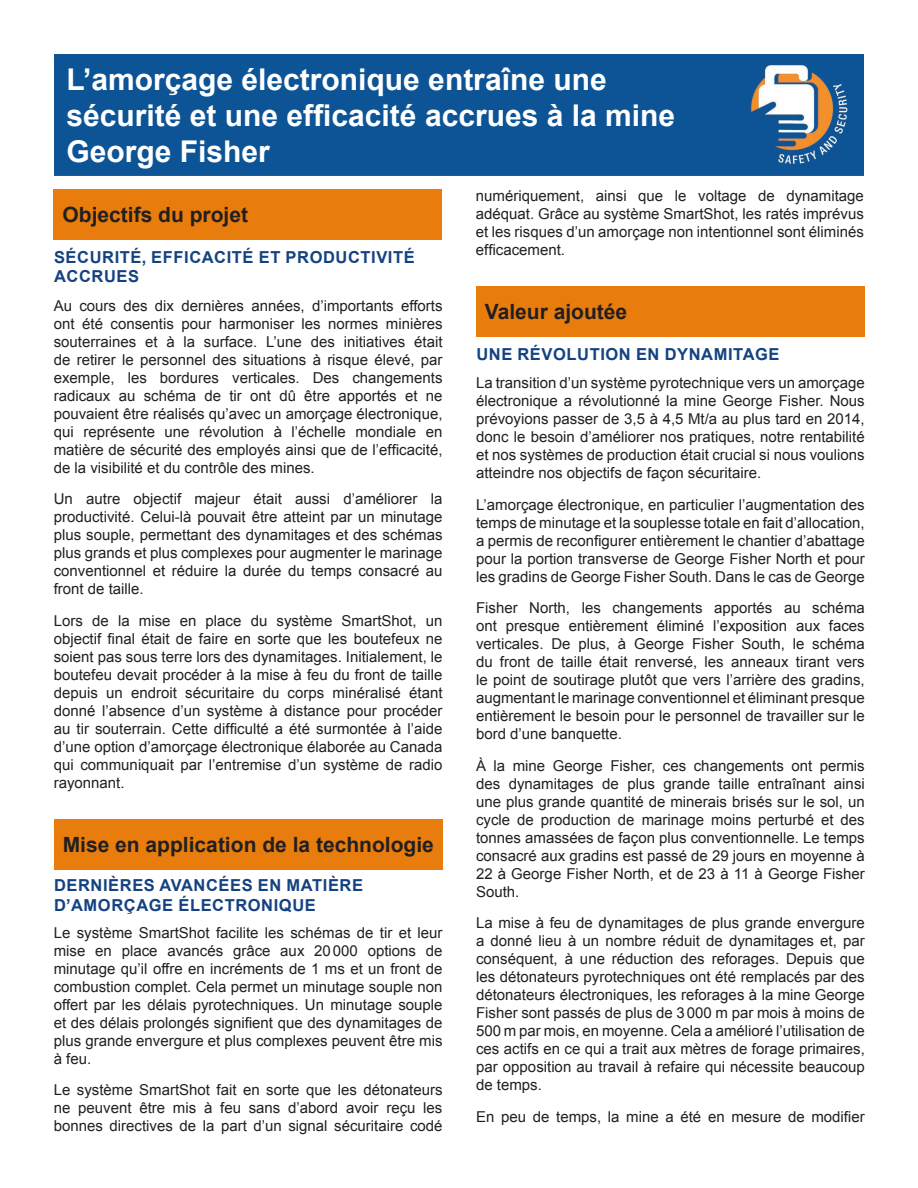
<style>
.page{position:relative;width:918px;height:1188px;background:#fff}
.page>*{position:absolute;margin:0;border:0;box-sizing:border-box;transform-origin:0 0}
.t1{font:700 30px/36px "Arial";color:#fff}
.t2{font:700 21px "Arial";color:#231f20}
.blue_heading{font:700 16.5px/19.5px "Arial";letter-spacing:.035em;color:#144281}
.t3{font:15px/18px "Arial";color:#231f20;text-align:justify}
</style>
<div class="page">
<div style="left:54px;top:54px;width:810px;height:121px;background:#0d5496"></div>
<div style="left:476px;top:286px;width:389px;height:50px;background:#e87d0d"></div>
<div style="left:54px;top:190px;width:388px;height:50px;background:#e87d0d"></div>
<div style="left:54px;top:819px;width:389px;height:51px;background:#e87d0d"></div>
<p class="t1" style="left:67px;top:61px;width:610px">L’amorçage électronique entraîne une sécurité et une efficacité accrues à la mine<br>George Fisher</p>
<p class="t2" style="left:63px;top:200px;width:187px">Objectifs du projet</p>
<p class="blue_heading" style="left:54px;top:248px;width:362px">SÉCURITÉ, EFFICACITÉ ET PRODUCTIVITÉ<br>ACCRUES</p>
<p class="t3" style="left:54px;top:297px;width:390px">Au cours des dix dernières années, d’importants efforts ont été consentis pour harmoniser les normes minières souterraines et à la surface. L’une des initiatives était de retirer le personnel des situations à risque élevé, par exemple, les bordures verticales. Des changements radicaux au schéma de tir ont dû être apportés et ne pouvaient être réalisés qu’avec un amorçage électronique, qui représente une révolution à l’échelle mondiale en matière de sécurité des employés ainsi que de l’efficacité, de la visibilité et du contrôle des mines.</p>
<p class="t3" style="left:54px;top:490px;width:390px">Un autre objectif majeur était aussi d’améliorer la productivité. Celui-là pouvait être atteint par un minutage plus souple, permettant des dynamitages et des schémas plus grands et plus complexes pour augmenter le marinage conventionnel et réduire la durée du temps consacré au front de taille.</p>
<p class="t3" style="left:54px;top:612px;width:390px">Lors de la mise en place du système SmartShot, un objectif final était de faire en sorte que les boutefeux ne soient pas sous terre lors des dynamitages. Initialement, le boutefeu devait procéder à la mise à feu du front de taille depuis un endroit sécuritaire du corps minéralisé étant donné l’absence d’un système à distance pour procéder au tir souterrain. Cette difficulté a été surmontée à l’aide d’une option d’amorçage électronique élaborée au Canada qui communiquait par l’entremise d’un système de radio rayonnant.</p>
<p class="t3" style="left:476px;top:186px;width:390px">numériquement, ainsi que le voltage de dynamitage adéquat. Grâce au système SmartShot, les ratés imprévus et les risques d’un amorçage non intentionnel sont éliminés efficacement.</p>
<p class="t2" style="left:485px;top:297px;width:144px">Valeur ajoutée</p>
<p class="blue_heading" style="left:476px;top:344px;width:305px">UNE RÉVOLUTION EN DYNAMITAGE</p>
<p class="t3" style="left:476px;top:374px;width:390px">La transition d’un système pyrotechnique vers un amorçage électronique a révolutionné la mine George Fisher. Nous prévoyions passer de 3,5 à 4,5 Mt/a au plus tard en 2014, donc le besoin d’améliorer nos pratiques, notre rentabilité et nos systèmes de production était crucial si nous voulions atteindre nos objectifs de façon sécuritaire.</p>
<p class="t3" style="left:476px;top:495px;width:390px">L’amorçage électronique, en particulier l’augmentation des temps de minutage et la souplesse totale en fait d’allocation, a permis de reconfigurer entièrement le chantier d’abattage pour la portion transverse de George Fisher North et pour les gradins de George Fisher South. Dans le cas de George</p>
<p class="t3" style="left:476px;top:599px;width:390px">Fisher North, les changements apportés au schéma ont presque entièrement éliminé l’exposition aux faces verticales. De plus, à George Fisher South, le schéma du front de taille était renversé, les anneaux tirant vers le point de soutirage plutôt que vers l’arrière des gradins, augmentant le marinage conventionnel et éliminant presque entièrement le besoin pour le personnel de travailler sur le bord d’une banquette.</p>
<p class="t3" style="left:476px;top:756px;width:390px">À la mine George Fisher, ces changements ont permis des dynamitages de plus grande taille entraînant ainsi une plus grande quantité de minerais brisés sur le sol, un cycle de production de marinage moins perturbé et des tonnes amassées de façon plus conventionnelle. Le temps consacré aux gradins est passé de 29 jours en moyenne à 22 à George Fisher North, et de 23 à 11 à George Fisher South.</p>
<p class="t3" style="left:476px;top:914px;width:390px">La mise à feu de dynamitages de plus grande envergure a donné lieu à un nombre réduit de dynamitages et, par conséquent, à une réduction des reforages. Depuis que les détonateurs pyrotechniques ont été remplacés par des détonateurs électroniques, les reforages à la mine George Fisher sont passés de plus de 3000 m par mois à moins de 500 m par mois, en moyenne. Cela a amélioré l’utilisation de ces actifs en ce qui a trait aux mètres de forage primaires, par opposition au travail à refaire qui nécessite beaucoup de temps.</p>
<p class="t3" style="left:476px;top:1107px;width:390px">En peu de temps, la mine a été en mesure de modifier</p>
<p class="t2" style="left:63px;top:830px;width:373px">Mise en application de la technologie</p>
<p class="blue_heading" style="left:54px;top:876px;width:311px">DERNIÈRES AVANCÉES EN MATIÈRE<br>D’AMORÇAGE ÉLECTRONIQUE</p>
<p class="t3" style="left:54px;top:924px;width:390px">Le système SmartShot facilite les schémas de tir et leur mise en place avancés grâce aux 20000 options de minutage qu’il offre en incréments de 1 ms et un front de combustion complet. Cela permet un minutage souple non offert par les délais pyrotechniques. Un minutage souple et des délais prolongés signifient que des dynamitages de plus grande envergure et plus complexes peuvent être mis à feu.</p>
<p class="t3" style="left:54px;top:1081px;width:390px">Le système SmartShot fait en sorte que les détonateurs ne peuvent être mis à feu sans d’abord avoir reçu les bonnes directives de la part d’un signal sécuritaire codé</p>
</div>
